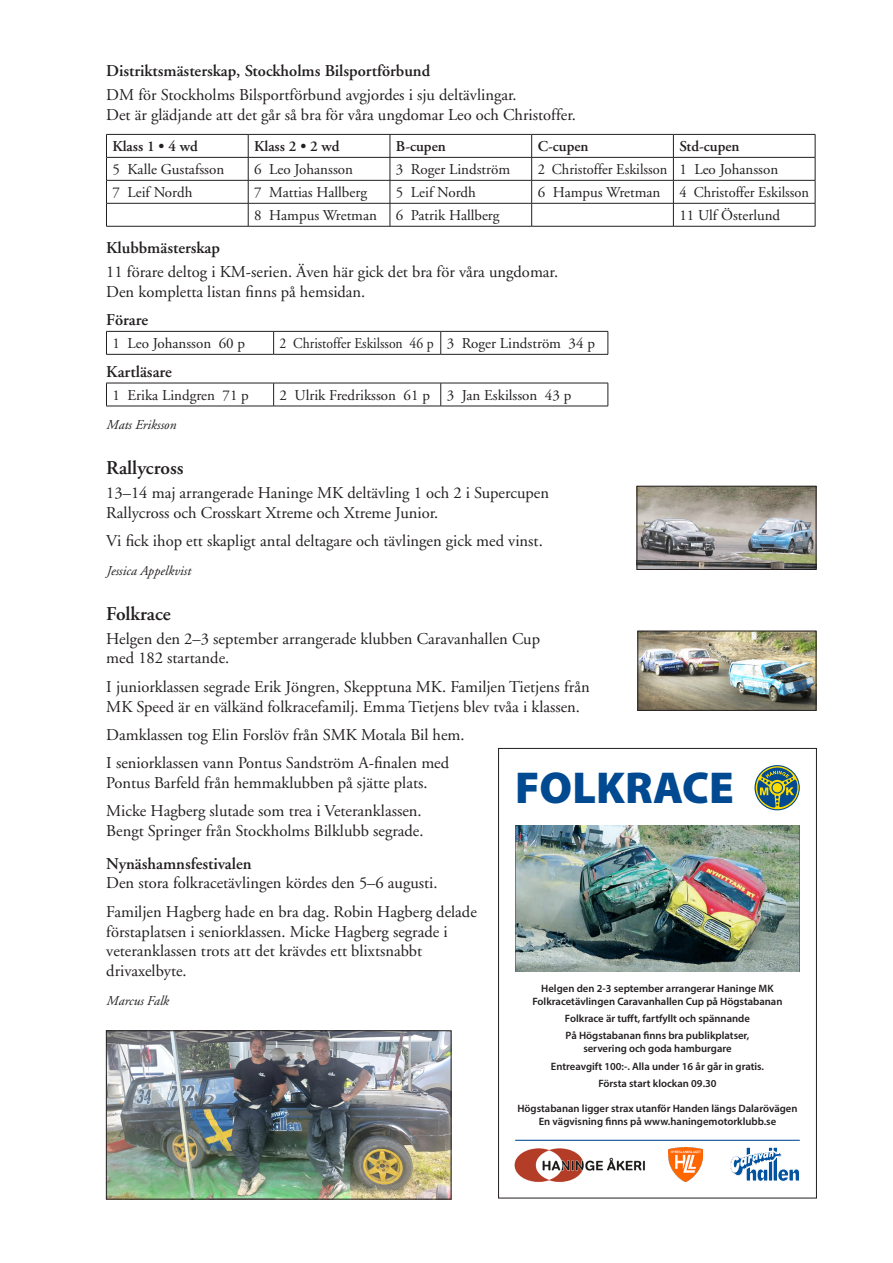
<style>
.page{position:relative;width:893px;height:1263px;background:#fff}
.page>*{position:absolute;margin:0;border:0;box-sizing:border-box;transform-origin:0 0}
.t1{font:900 44.85px "Myriad Pro";color:#014990}
.ur{font:600 19.5px "Adobe Garamond";color:#231f20}
.bröd{font:16.5px/19.8px "Adobe Garamond";color:#231f20}
.bröd-2{font:600 16.5px "Adobe Garamond";color:#231f20}
.bildtext{font:15px "Adobe Garamond";color:#231f20}
.bildtext-2{font:600 15px "Adobe Garamond";color:#231f20}
.bildtext-3{font:15px "Adobe Garamond";color:#231f20;scale:.96 1}
.bildtext-4{font:15px "Adobe Garamond";color:#231f20;scale:.91 1}
.namn{font:italic 13.5px "Adobe Garamond";color:#231f20}
.t2{font:600 10.65px/17.4px "Myriad Pro";color:#231f20;text-align:center}
</style>
<div class="page">
<img style="left:639px;top:488px;width:175px;height:80px">
<div style="left:637px;top:486px;width:179px;height:84px;border:1px solid #231f20"></div>
<hr style="left:106px;top:134px;width:142px;height:1px;background:#231f20">
<hr style="left:248px;top:134px;width:142px;height:1px;background:#231f20">
<hr style="left:390px;top:134px;width:142px;height:1px;background:#231f20">
<hr style="left:532px;top:134px;width:141px;height:1px;background:#231f20">
<hr style="left:673px;top:134px;width:142px;height:1px;background:#231f20">
<hr style="left:106px;top:157px;width:142px;height:1px;background:#231f20">
<hr style="left:248px;top:157px;width:142px;height:1px;background:#231f20">
<hr style="left:390px;top:157px;width:142px;height:1px;background:#231f20">
<hr style="left:532px;top:157px;width:141px;height:1px;background:#231f20">
<hr style="left:673px;top:157px;width:142px;height:1px;background:#231f20">
<hr style="left:106px;top:180px;width:142px;height:1px;background:#231f20">
<hr style="left:248px;top:180px;width:142px;height:1px;background:#231f20">
<hr style="left:390px;top:180px;width:142px;height:1px;background:#231f20">
<hr style="left:532px;top:180px;width:141px;height:1px;background:#231f20">
<hr style="left:673px;top:180px;width:142px;height:1px;background:#231f20">
<hr style="left:106px;top:203px;width:142px;height:1px;background:#231f20">
<svg style="left:106px;top:135px;width:1px;height:91px"></svg>
<hr style="left:248px;top:203px;width:142px;height:1px;background:#231f20">
<svg style="left:248px;top:135px;width:1px;height:91px"></svg>
<hr style="left:390px;top:203px;width:142px;height:1px;background:#231f20">
<svg style="left:390px;top:135px;width:1px;height:91px"></svg>
<hr style="left:532px;top:203px;width:141px;height:1px;background:#231f20">
<svg style="left:531px;top:135px;width:1px;height:91px"></svg>
<hr style="left:673px;top:203px;width:142px;height:1px;background:#231f20">
<svg style="left:673px;top:135px;width:1px;height:91px"></svg>
<svg style="left:815px;top:135px;width:1px;height:91px"></svg>
<hr style="left:106px;top:226px;width:142px;height:1px;background:#231f20">
<hr style="left:248px;top:226px;width:142px;height:1px;background:#231f20">
<hr style="left:390px;top:226px;width:142px;height:1px;background:#231f20">
<hr style="left:532px;top:226px;width:141px;height:1px;background:#231f20">
<hr style="left:673px;top:226px;width:142px;height:1px;background:#231f20">
<hr style="left:106px;top:331px;width:168px;height:1px;background:#231f20">
<svg style="left:106px;top:332px;width:1px;height:22px"></svg>
<hr style="left:274px;top:331px;width:167px;height:1px;background:#231f20">
<svg style="left:273px;top:332px;width:1px;height:22px"></svg>
<hr style="left:441px;top:331px;width:167px;height:1px;background:#231f20">
<svg style="left:440px;top:332px;width:1px;height:22px"></svg>
<svg style="left:608px;top:332px;width:1px;height:22px"></svg>
<hr style="left:106px;top:354px;width:168px;height:1px;background:#231f20">
<hr style="left:274px;top:354px;width:167px;height:1px;background:#231f20">
<hr style="left:441px;top:354px;width:167px;height:1px;background:#231f20">
<hr style="left:106px;top:383px;width:168px;height:1px;background:#231f20">
<svg style="left:106px;top:383px;width:1px;height:23px"></svg>
<hr style="left:274px;top:383px;width:167px;height:1px;background:#231f20">
<svg style="left:273px;top:383px;width:1px;height:23px"></svg>
<hr style="left:441px;top:383px;width:167px;height:1px;background:#231f20">
<svg style="left:440px;top:383px;width:1px;height:23px"></svg>
<svg style="left:608px;top:383px;width:1px;height:23px"></svg>
<hr style="left:106px;top:406px;width:168px;height:1px;background:#231f20">
<hr style="left:274px;top:406px;width:167px;height:1px;background:#231f20">
<hr style="left:441px;top:406px;width:167px;height:1px;background:#231f20">
<img style="left:639px;top:633px;width:175px;height:76px">
<div style="left:637px;top:631px;width:179px;height:80px;border:1px solid #231f20"></div>
<svg style="left:730px;top:1147px;width:70px;height:34px"></svg>
<img style="left:514px;top:1148px;width:131px;height:34px">
<img style="left:668px;top:1147px;width:34px;height:34px">
<svg style="left:754px;top:765px;width:46px;height:45px"></svg>
<svg style="left:756px;top:766px;width:43px;height:43px"></svg>
<svg style="left:755px;top:767px;width:44px;height:41px;background:#779271"></svg>
<hr style="left:515px;top:1140px;width:285px;height:1px;background:#014990">
<img style="left:515px;top:826px;width:285px;height:145px">
<div style="left:498px;top:748px;width:319px;height:450px;border:1px solid #231f20"></div>
<img style="left:108px;top:1032px;width:341px;height:165px">
<div style="left:106px;top:1030px;width:345px;height:169px;border:1px solid #231f20"></div>
<p class="bröd-2" style="left:106px;top:62px;width:325px">Distriktsmästerskap, Stockholms Bilsportförbund</p>
<p class="bröd" style="left:106px;top:85px;width:471px">DM för Stockholms Bilsportförbund avgjordes i sju deltävlingar.<br>Det är glädjande att det går så bra för våra ungdomar Leo och Christoffer.</p>
<p class="bildtext-2" style="left:112px;top:138px;width:87px">Klass 1 • 4 wd</p>
<p class="bildtext-2" style="left:254px;top:138px;width:87px">Klass 2 • 2 wd</p>
<p class="bildtext-2" style="left:396px;top:138px;width:51px">B-cupen</p>
<p class="bildtext-2" style="left:538px;top:138px;width:52px">C-cupen</p>
<p class="bildtext-2" style="left:679px;top:138px;width:62px">Std-cupen</p>
<p class="bildtext" style="left:112px;top:162px;width:113px">5 Kalle Gustafsson</p>
<p class="bildtext" style="left:254px;top:162px;width:100px">6 Leo Johansson</p>
<p class="bildtext" style="left:396px;top:162px;width:116px">3 Roger Lindström</p>
<p class="bildtext-3" style="left:538px;top:162px;width:137px">2 Christoffer Eskilsson</p>
<p class="bildtext" style="left:679px;top:162px;width:100px">1 Leo Johansson</p>
<p class="bildtext" style="left:112px;top:185px;width:81px">7 Leif Nordh</p>
<p class="bildtext" style="left:254px;top:185px;width:114px">7 Mattias Hallberg</p>
<p class="bildtext" style="left:396px;top:185px;width:81px">5 Leif Nordh</p>
<p class="bildtext" style="left:538px;top:185px;width:124px">6 Hampus Wretman</p>
<p class="bildtext-3" style="left:679px;top:185px;width:137px">4 Christoffer Eskilsson</p>
<p class="bildtext" style="left:254px;top:207px;width:124px">8 Hampus Wretman</p>
<p class="bildtext" style="left:396px;top:207px;width:105px">6 Patrik Hallberg</p>
<p class="bildtext" style="left:679px;top:207px;width:102px">11 Ulf Österlund</p>
<p class="bröd-2" style="left:106px;top:239px;width:115px">Klubbmästerskap</p>
<p class="bröd" style="left:106px;top:262px;width:453px">11 förare deltog i KM-serien. Även här gick det bra för våra ungdomar.<br>Den kompletta listan finns på hemsidan.</p>
<p class="bröd-2" style="left:106px;top:311px;width:43px">Förare</p>
<p class="bildtext" style="left:112px;top:336px;width:134px">1 Leo Johansson 60 p</p>
<p class="bildtext-4" style="left:280px;top:336px;width:171px">2 Christoffer Eskilsson 46 p</p>
<p class="bildtext" style="left:447px;top:336px;width:150px">3 Roger Lindström 34 p</p>
<p class="bröd-2" style="left:106px;top:362px;width:67px">Kartläsare</p>
<p class="bildtext" style="left:112px;top:387px;width:138px">1 Erika Lindgren 71 p</p>
<p class="bildtext" style="left:280px;top:387px;width:152px">2 Ulrik Fredriksson 61 p</p>
<p class="bildtext" style="left:447px;top:387px;width:126px">3 Jan Eskilsson 43 p</p>
<p class="namn" style="left:106px;top:418px;width:71px">Mats Eriksson</p>
<p class="ur" style="left:106px;top:457px;width:79px">Rallycross</p>
<p class="bröd" style="left:106px;top:483px;width:444px">13–14 maj arrangerade Haninge MK deltävling 1 och 2 i Supercupen<br>Rallycross och Crosskart Xtreme och Xtreme Junior.</p>
<p class="bröd" style="left:106px;top:531px;width:438px">Vi fick ihop ett skapligt antal deltagare och tävlingen gick med vinst.</p>
<p class="namn" style="left:106px;top:563px;width:86px">Jessica Appelkvist</p>
<p class="ur" style="left:106px;top:603px;width:66px">Folkrace</p>
<p class="bröd" style="left:106px;top:629px;width:435px">Helgen den 2–3 september arrangerade klubben Caravanhallen Cup med 182 startande.</p>
<p class="bröd" style="left:106px;top:677px;width:485px">I juniorklassen segrade Erik Jöngren, Skepptuna MK. Familjen Tietjens från<br>MK Speed är en välkänd folkracefamilj. Emma Tietjens blev tvåa i klassen.</p>
<p class="bröd" style="left:106px;top:725px;width:360px">Damklassen tog Elin Forslöv från SMK Motala Bil hem.</p>
<p class="bröd" style="left:106px;top:753px;width:344px">I seniorklassen vann Pontus Sandström A-finalen med<br>Pontus Barfeld från hemmaklubben på sjätte plats.</p>
<p class="bröd" style="left:106px;top:801px;width:319px">Micke Hagberg slutade som trea i Veteranklassen.<br>Bengt Springer från Stockholms Bilklubb segrade.</p>
<p class="bröd-2" style="left:106px;top:854px;width:147px">Nynäshamnsfestivalen</p>
<p class="bröd" style="left:106px;top:874px;width:333px">Den stora folkracetävlingen kördes den 5–6 augusti.</p>
<p class="bröd" style="left:106px;top:902px;width:372px">Familjen Hagberg hade en bra dag. Robin Hagberg delade förstaplatsen i seniorklassen. Micke Hagberg segrade i veteranklassen trots att det krävdes ett blixtsnabbt drivaxelbyte.</p>
<p class="namn" style="left:106px;top:994px;width:64px">Marcus Falk</p>
<p class="t1" style="left:515px;top:758px;width:220px">FOLKRACE</p>
<p class="t2" style="left:532px;top:982px;width:252px;line-height:12.8px">Helgen den 2-3 september arrangerar Haninge MK<br>Folkracetävlingen Caravanhallen Cup på Högstabanan</p>
<p class="t2" style="left:565px;top:1009px;width:187px;text-align:left">Folkrace är tufft, fartfyllt och spännande<br>På Högstabanan finns bra publikplatser,</p>
<p class="t2" style="left:551px;top:1040px;width:215px">servering och goda hamburgare<br>Entreavgift 100:-. Alla under 16 år går in gratis.<br>Första start klockan 09.30</p>
<p class="t2" style="left:517px;top:1101px;width:282px;line-height:12.8px">Högstabanan ligger strax utanför Handen längs Dalarövägen<br>En vägvisning finns på www.haningemotorklubb.se</p>
</div>
